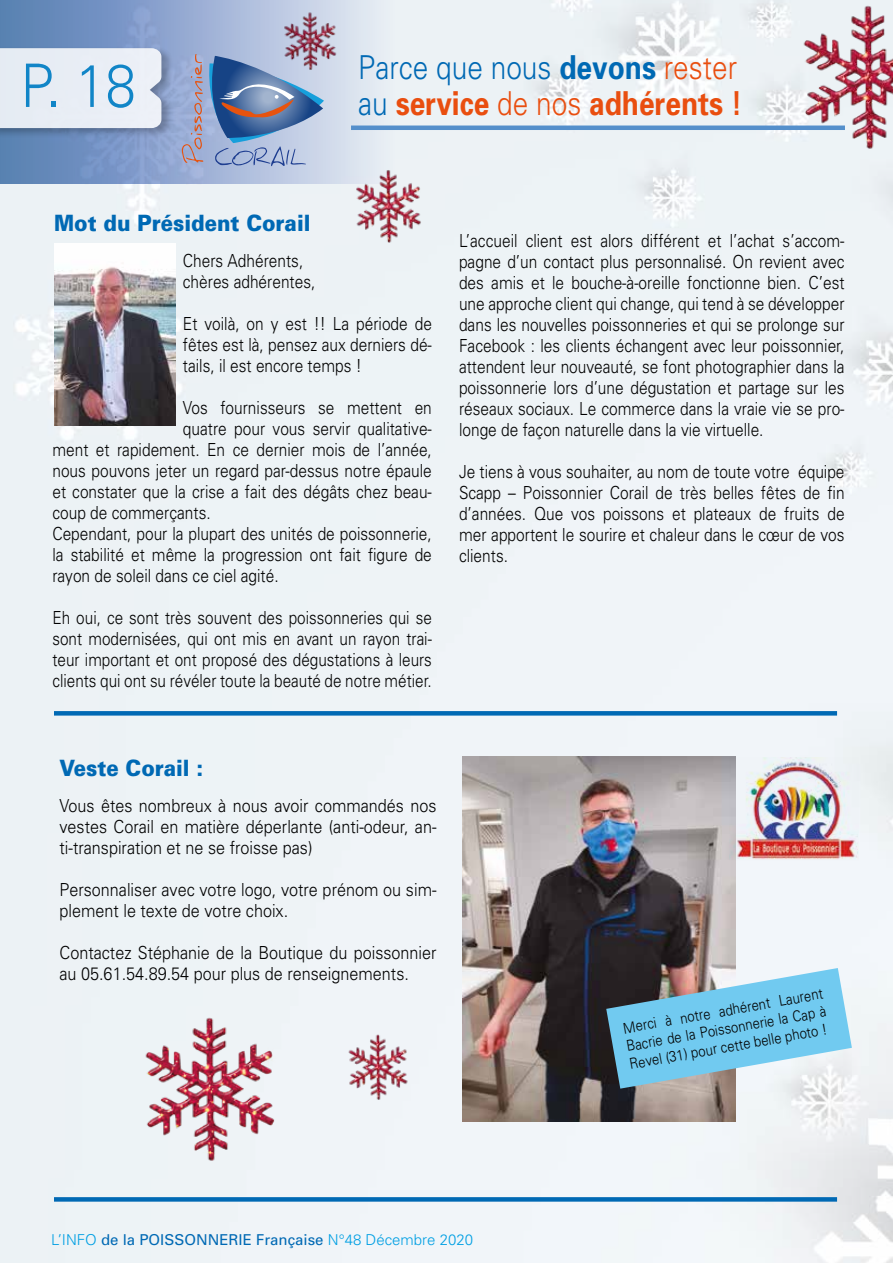
<style>
.page{position:relative;width:893px;height:1263px;background:#fff}
.page>*{position:absolute;margin:0;border:0;box-sizing:border-box;transform-origin:0 0}
.t1{font:300 60px "Univers";color:#1185c7;scale:.9 1}
.t2{font:700 33px/36px "Univers";color:#e94e0f;scale:.85 1}
.t3{font:900 22.5px "Univers";color:#0069b4;scale:.9 1}
.t4{font:300 18px/21px "Univers";color:#000;text-align:justify;scale:.86 1}
.t5{font:300 18px/21px "Univers";color:#000;scale:.9 1}
.t6{font:300 18px/21px "Univers";color:#000;text-align:justify;scale:.85 1}
.t7{font:300 15px/18px "Univers";color:#000;text-align:justify;scale:.88 1}
.t8{font:15px "Univers";color:#0069b4}
.s1{font-weight:300;color:#0069b4}
.s2{color:#0069b4}
.s3{font-weight:300}
.s4{font-weight:300;color:#009fe3}
</style>
<div class="page">
<div style="left:0;top:183px;width:893px;height:1080px;background:#eef3f6"></div>
<img style="left:54px;top:244px;width:122px;height:182px">
<img style="left:463px;top:756px;width:272px;height:366px">
<img style="left:729px;top:757px;width:130px;height:104px">
<img style="left:135px;top:1013px;width:151px;height:151px">
<img style="left:351px;top:184px;width:76px;height:59px">
<img style="left:344px;top:1032px;width:68px;height:69px">
<svg style="left:0;top:0;width:891px;height:184px;background:#d3d8e4"></svg>
<svg style="left:891px;top:0;width:2px;height:183px"></svg>
<svg style="left:606px;top:968px;width:246px;height:121px;background:#87bdd5"></svg>
<div style="left:54px;top:711px;width:783px;height:5px;background:#0069b4"></div>
<div style="left:54px;top:1197px;width:783px;height:5px;background:#0069b4"></div>
<hr style="left:351px;top:126px;width:494px;height:4px;background:#548fcb">
<div style="left:0;top:46px;width:173px;height:93px;background:#000;opacity:.3"></div>
<div style="left:0;top:48px;width:161px;height:80px;background:#e8edf5"></div>
<svg style="left:182px;top:54px;width:142px;height:112px;background:#8a9cbe"></svg>
<h1 class="t1" style="left:21px;top:50px;width:129px">P. 18</h1>
<h2 class="t2" style="left:358px;top:49px;width:453px"><span class="s1">Parce que nous</span> <span class="s2">devons</span> <span class="s3">rester </span><span class="s1">au</span> service <span class="s3">de nos</span> adhérents !</h2>
<p class="t3" style="left:54px;top:209px;width:286px">Mot du Président Corail</p>
<p class="t4" style="left:183px;top:249px;width:156px">Chers Adhérents, chères adhérentes,</p>
<p class="t4" style="left:183px;top:312px;width:291px">Et voilà, on y est !! La période de fêtes est là, pensez aux derniers dé&shy;tails, il est encore temps !</p>
<p class="t4" style="left:183px;top:396px;width:291px">Vos fournisseurs se mettent en</p>
<p class="t4" style="left:183px;top:417px;width:291px">quatre pour vous servir qualitative-</p>
<p class="t4" style="left:52px;top:438px;width:443px">ment et rapidement. En ce dernier mois de l’année,</p>
<p class="t4" style="left:52px;top:459px;width:443px">nous pouvons jeter un regard par-dessus notre épaule</p>
<p class="t4" style="left:52px;top:480px;width:443px">et constater que la crise a fait des dégâts chez beau-</p>
<p class="t4" style="left:52px;top:501px;width:186px">coup de commerçants.</p>
<p class="t4" style="left:52px;top:522px;width:443px">Cependant, pour la plupart des unités de poissonnerie,</p>
<p class="t4" style="left:52px;top:543px;width:443px">la stabilité et même la progression ont fait figure de</p>
<p class="t4" style="left:52px;top:564px;width:265px">rayon de soleil dans ce ciel agité.</p>
<p class="t6" style="left:52px;top:606px;width:448px">Eh oui, ce sont très souvent des poissonneries qui se sont modernisées, qui ont mis en avant un rayon trai&shy;teur important et ont proposé des dégustations à leurs clients qui ont su révéler toute la beauté de notre métier.</p>
<p class="t4" style="left:459px;top:229px;width:450px">L’accueil client est alors différent et l’achat s’accom&shy;pagne d’un contact plus personnalisé. On revient avec des amis et le bouche-à-oreille fonctionne bien. C’est une approche client qui change, qui tend à se développer dans les nouvelles poissonneries et qui se prolonge sur Facebook : les clients échangent avec leur poissonnier, attendent leur nouveauté, se font photographier dans la poissonnerie lors d’une dégustation et partage sur les réseaux sociaux. Le commerce dans la vraie vie se pro&shy;longe de façon naturelle dans la vie virtuelle.</p>
<p class="t4" style="left:459px;top:460px;width:450px">Je tiens à vous souhaiter, au nom de toute votre équipe Scapp – Poissonnier Corail de très belles fêtes de fin d’années. Que vos poissons et plateaux de fruits de mer apportent le sourire et chaleur dans le cœur de vos clients.</p>
<p class="t3" style="left:60px;top:754px;width:161px">Veste Corail :</p>
<p class="t5" style="left:60px;top:794px;width:420px;text-align:justify">Vous êtes nombreux à nous avoir commandés nos vestes Corail en matière déperlante (anti-odeur, an&shy;ti-transpiration et ne se froisse pas)</p>
<p class="t5" style="left:60px;top:878px;width:420px">Personnaliser avec votre logo, votre prénom ou sim&shy;plement le texte de votre choix.</p>
<p class="t5" style="left:60px;top:941px;width:420px">Contactez Stéphanie de la Boutique du poissonnier au 05.61.54.89.54 pour plus de renseignements.</p>
<p class="t7" style="left:622px;top:1019px;width:232px;rotate:-10deg">Merci à notre adhérent Laurent Bacrie de la Poissonnerie la Cap à Revel (31) pour cette belle photo !</p>
<p class="t8" style="left:51px;top:1231px;width:424px"><span class="s4">L’INFO</span> de la POISSONNERIE Française <span class="s4">N°48 Décembre 2020</span></p>
</div>
